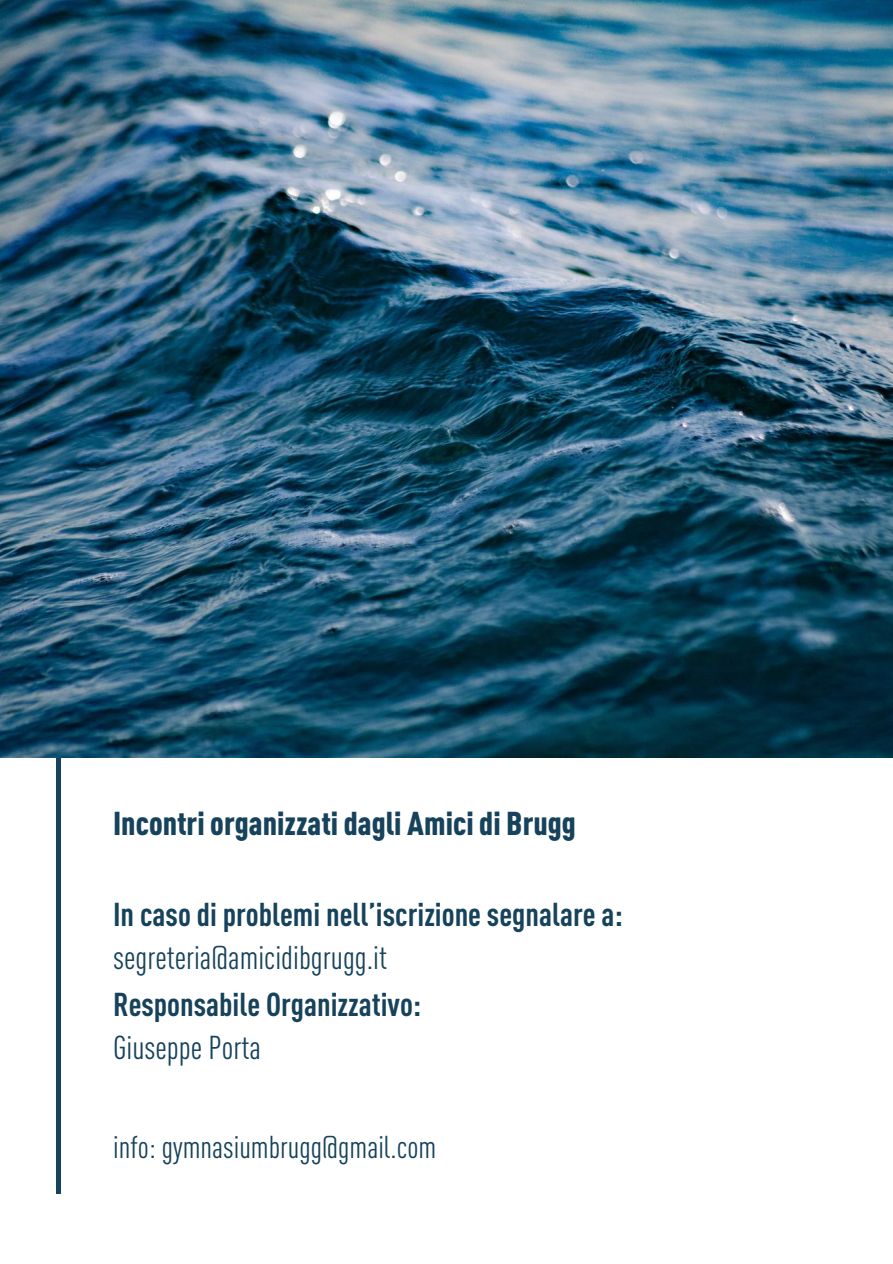
<style>
.page{position:relative;width:893px;height:1264px;background:#fff}
.page>*{position:absolute;margin:0;border:0;box-sizing:border-box;transform-origin:0 0}
.t1{font:700 32.55px "DIN Cond";color:#16425b}
.t2{font:32.55px "DIN Cond";color:#16425b}
.t3{font:900 32.55px "DIN Cond";color:#16425b}
.t4{font:31.2px "DIN Cond";color:#16425b}
</style>
<div class="page">
<hr style="left:56px;top:682px;width:4px;height:511px;background:#16425b">
<img style="left:0;top:0;width:892px;height:758px">
<p class="t3" style="left:113px;top:803px;width:464px">Incontri organizzati dagli Amici di Brugg</p>
<p class="t1" style="left:113px;top:894px;width:511px">In caso di problemi nell’iscrizione segnalare a:</p>
<p class="t2" style="left:113px;top:938px;width:275px">segreteria@amicidibgrugg.it</p>
<p class="t1" style="left:113px;top:984px;width:310px">Responsabile Organizzativo:</p>
<p class="t2" style="left:113px;top:1028px;width:149px">Giuseppe Porta</p>
<p class="t4" style="left:113px;top:1129px;width:324px">info: gymnasiumbrugg@gmail.com</p>
</div>
